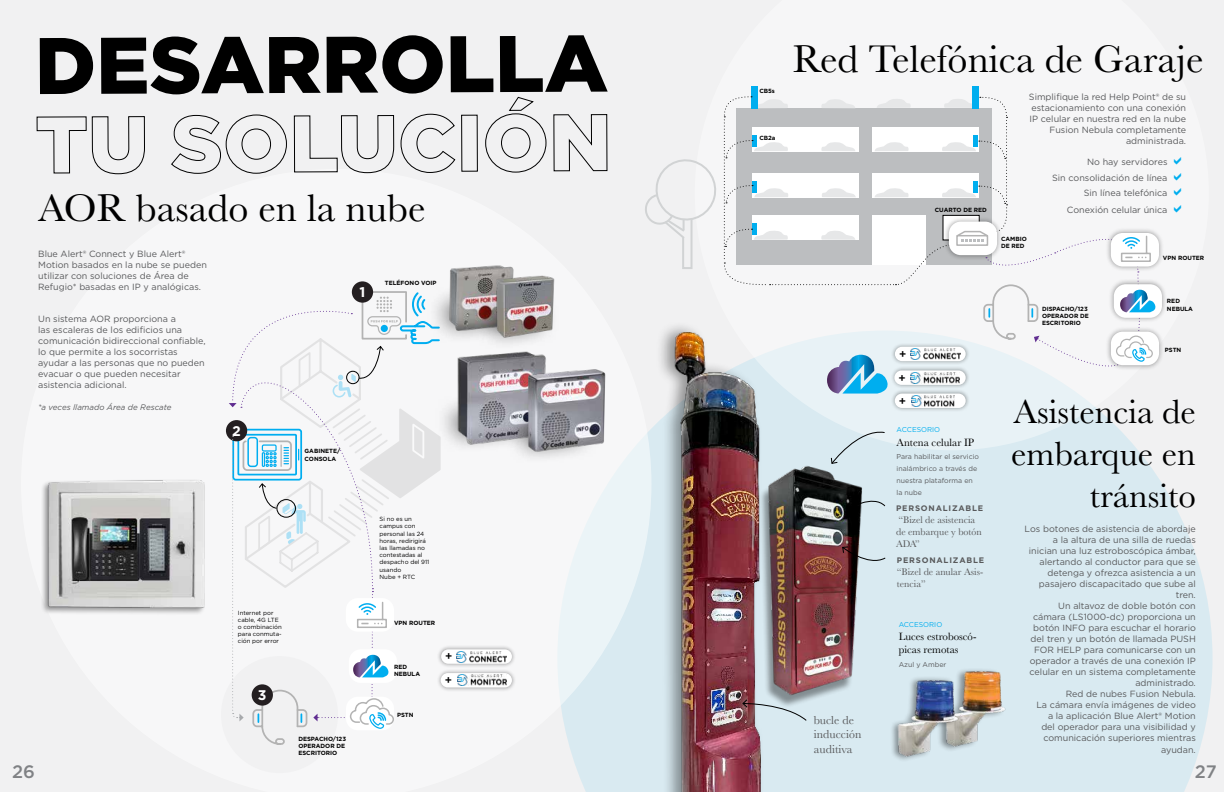
<style>
.page{position:relative;width:1224px;height:792px;background:#f1f1f2}
.page>*{position:absolute;margin:0;border:0;box-sizing:border-box;transform-origin:0 0}
.t1{font:900 80px/78.9px "Gotham";letter-spacing:-.005em;color:#000}
.t2{font:40px "Baskerville";color:#000}
.t3{font:35px/42px "Baskerville";color:#000;text-align:right}
.t4{font:500 18px "Gotham";color:#808285}
.t5{font:700 14px "Gotham";color:#fff}
.t6{font:12px/14.4px "Baskerville";color:#58595b}
.t7{font:500 11.5px "Gotham";color:#000}
.t8{font:11px/13.2px "Baskerville";color:#000}
.t9{font:10px/12px "Baskerville";color:#58595b}
.t10{font:9px/11px "Gotham";color:#58595b;text-align:right}
.t11{font:700 8px "Gotham";letter-spacing:.1em;color:#58595b}
.t12{font:italic 8px "Gotham";color:#58595b}
.t13{font:7px/12px "Gotham";color:#58595b}
.t14{font:7px "Gotham";color:#00aeef}
.t15{font:700 6px/7.2px "Gotham";color:#000}
.t16{font:6px/7.2px "Gotham";color:#000}
</style>
<div class="page">
<div style="left:651px;top:425px;width:562px;height:367px;background:#d9eaf1"></div>
<svg style="left:226px;top:283px;width:425px;height:509px"></svg>
<div style="left:221px;top:656px;width:117px;height:117px;background:#f1f1f2;border-radius:50%"></div>
<div style="left:226px;top:420px;width:21px;height:21px;background:#241f21;border-radius:50%"></div>
<div style="left:352px;top:281px;width:21px;height:22px;background:#241f21;border-radius:50%"></div>
<svg style="left:229px;top:290px;width:212px;height:456px"></svg>
<div style="left:277px;top:499px;width:19px;height:18px;border:1px solid #000;border-radius:50%"></div>
<div style="left:427px;top:286px;width:94px;height:58px;background:#000;opacity:.75"></div>
<img style="left:441px;top:265px;width:73px;height:73px">
<div style="left:472px;top:292px;width:88px;height:59px;background:#000;opacity:.75"></div>
<svg style="left:453px;top:309px;width:40px;height:26px"></svg>
<img style="left:493px;top:274px;width:64px;height:64px">
<div style="left:436px;top:395px;width:103px;height:58px;background:#000;opacity:.75"></div>
<img style="left:450px;top:346px;width:102px;height:104px">
<div style="left:504px;top:405px;width:96px;height:59px;background:#000;opacity:.75"></div>
<svg style="left:462px;top:418px;width:59px;height:30px"></svg>
<img style="left:521px;top:365px;width:91px;height:89px">
<svg style="left:751px;top:86px;width:458px;height:364px"></svg>
<img style="left:657px;top:408px;width:122px;height:384px">
<svg style="left:742px;top:706px;width:66px;height:16px"></svg>
<div style="left:937px;top:667px;width:68px;height:85px;background:#000;opacity:.4"></div>
<img style="left:945px;top:671px;width:60px;height:76px">
<div style="left:889px;top:676px;width:69px;height:86px;background:#000;opacity:.4"></div>
<img style="left:898px;top:679px;width:61px;height:78px">
<img style="left:742px;top:455px;width:141px;height:251px">
<svg style="left:846px;top:494px;width:40px;height:17px"></svg>
<svg style="left:842px;top:546px;width:45px;height:21px"></svg>
<svg style="left:830px;top:428px;width:56px;height:37px;background:#d3e2e9"></svg>
<div style="left:891px;top:389px;width:79px;height:24px;background:#000;opacity:.4"></div>
<div style="left:436px;top:669px;width:80px;height:23px;background:#000;opacity:.4"></div>
<div style="left:441px;top:673px;width:71px;height:14px;background:#fff;border-radius:7px"></div>
<img style="left:457px;top:675px;width:49px;height:11px">
<div style="left:437px;top:645px;width:79px;height:23px;background:#000;opacity:.4"></div>
<div style="left:441px;top:649px;width:71px;height:15px;background:#fff;border-radius:7px"></div>
<img style="left:457px;top:651px;width:50px;height:11px">
<div style="left:752px;top:86px;width:6px;height:23px;background:#00aeef"></div>
<div style="left:973px;top:86px;width:6px;height:23px;background:#00aeef"></div>
<div style="left:1108px;top:279px;width:59px;height:44px;background:#000;opacity:.4"></div>
<div style="left:1114px;top:284px;width:48px;height:34px;background:#fff;border-radius:12px"></div>
<div style="left:1105px;top:227px;width:59px;height:45px;background:#000;opacity:.4"></div>
<div style="left:1111px;top:233px;width:48px;height:34px;background:#fff;border-radius:12px"></div>
<div style="left:1105px;top:326px;width:59px;height:45px;background:#000;opacity:.4"></div>
<div style="left:1111px;top:332px;width:48px;height:33px;background:#fff;border-radius:12px"></div>
<svg style="left:644px;top:96px;width:513px;height:312px"></svg>
<div style="left:40px;top:479px;width:165px;height:136px;background:#000;opacity:.4"></div>
<img style="left:45px;top:479px;width:160px;height:136px">
<svg style="left:1174px;top:157px;width:7px;height:8px"></svg>
<svg style="left:1174px;top:173px;width:7px;height:7px"></svg>
<svg style="left:1174px;top:188px;width:7px;height:8px"></svg>
<svg style="left:1174px;top:205px;width:7px;height:7px"></svg>
<h1 class="t1" style="left:35px;top:24px;width:579px">DESARROLLA<br>TU SOLUCIÓN</h1>
<h2 class="t2" style="left:38px;top:182px;width:389px">AOR basado en la nube</h2>
<p class="t10" style="left:38px;top:248px;width:170px;text-align:left">Blue Alert® Connect y Blue Alert® Motion basados en la nube se pueden utilizar con soluciones de Área de Refugio* basadas en IP y analógicas.</p>
<p class="t10" style="left:38px;top:313px;width:169px;text-align:left">Un sistema AOR proporciona a<br>las escaleras de los edificios una comunicación bidireccional confiable, lo que permite a los socorristas ayudar a las personas que no pueden evacuar o que pueden necesitar asistencia adicional.</p>
<p class="t12" style="left:38px;top:402px;width:135px">*a veces llamado Área de Rescate</p>
<h3 class="t5" style="left:360px;top:283px;width:7px">1</h3>
<p class="t15" style="left:385px;top:279px;width:53px">TELÉFONO VOIP</p>
<h3 class="t5" style="left:232px;top:421px;width:10px">2</h3>
<p class="t15" style="left:305px;top:448px;width:37px">GABINETE/<br>CONSOLA</p>
<p class="t16" style="left:380px;top:515px;width:51px">Si no es un campus con personal las 24 horas, redirigirá las llamadas no contestadas al despacho del 911 usando<br>Nube + RTC</p>
<p class="t16" style="left:238px;top:609px;width:45px">Internet por cable, 4G LTE o combinación para conmuta&shy;ción por error</p>
<p class="t15" style="left:394px;top:619px;width:43px">VPN ROUTER</p>
<p class="t15" style="left:394px;top:663px;width:28px">RED<br>NEBULA</p>
<p class="t15" style="left:397px;top:711px;width:18px">PSTN</p>
<h3 class="t5" style="left:258px;top:686px;width:10px">3</h3>
<p class="t15" style="left:298px;top:735px;width:49px">DESPACHO/123<br>OPERADOR DE<br>ESCRITORIO</p>
<p class="t7" style="left:445px;top:649px;width:9px">+</p>
<p class="t7" style="left:445px;top:673px;width:9px">+</p>
<p class="t15" style="left:759px;top:87px;width:17px">CB5s</p>
<p class="t15" style="left:759px;top:134px;width:18px">CB2a</p>
<h2 class="t2" style="left:793px;top:34px;width:412px">Red Telefónica de Garaje</h2>
<h3 class="t6" style="left:814px;top:713px;width:49px">bucle de inducción auditiva</h3>
<p class="t15" style="left:935px;top:206px;width:54px">CUARTO DE RED</p>
<p class="t7" style="left:899px;top:346px;width:9px">+</p>
<p class="t7" style="left:899px;top:370px;width:9px">+</p>
<p class="t7" style="left:899px;top:393px;width:9px">+</p>
<p class="t14" style="left:897px;top:425px;width:45px">ACCESORIO</p>
<p class="t8" style="left:897px;top:436px;width:79px">Antena celular IP</p>
<p class="t13" style="left:897px;top:451px;width:84px">Para habilitar el servicio inalámbrico a través de nuestra plataforma en la nube</p>
<p class="t11" style="left:896px;top:502px;width:89px">PERSONALIZABLE</p>
<p class="t9" style="left:896px;top:513px;width:87px">“Bizel de asistencia de embarque y botón<br>ADA”</p>
<p class="t11" style="left:897px;top:555px;width:89px">PERSONALIZABLE</p>
<p class="t9" style="left:897px;top:566px;width:88px">“Bizel de anular Asis&shy;tencia”</p>
<p class="t14" style="left:899px;top:620px;width:45px">ACCESORIO</p>
<p class="t8" style="left:899px;top:630px;width:79px">Luces estroboscó&shy;picas remotas</p>
<p class="t13" style="left:899px;top:658px;width:49px">Azul y Amber</p>
<p class="t10" style="left:1029px;top:91px;width:159px">Simplifique la red Help Point® de su estacionamiento con una conexión<br>IP celular en nuestra red en la nube<br>Fusion Nebula completamente administrada.</p>
<p class="t10" style="left:1052px;top:154px;width:117px;line-height:15.5px">No hay servidores<br>Sin consolidación de línea<br>Sin línea telefónica</p>
<p class="t10" style="left:1067px;top:204px;width:102px">Conexión celular única</p>
<p class="t15" style="left:1001px;top:235px;width:27px">CAMBIO<br>DE RED</p>
<p class="t15" style="left:1042px;top:305px;width:48px">DISPACHO/123<br>OPERADOR DE<br>ESCRITORIO</p>
<p class="t15" style="left:1163px;top:254px;width:43px">VPN ROUTER</p>
<p class="t15" style="left:1167px;top:298px;width:28px">RED<br>NEBULA</p>
<p class="t15" style="left:1165px;top:346px;width:18px">PSTN</p>
<h3 class="t3" style="left:1011px;top:392px;width:186px">Asistencia de embarque en tránsito</h3>
<p class="t10" style="left:1025px;top:523px;width:173px">Los botones de asistencia de abordaje a la altura de una silla de ruedas inician una luz estroboscópica ámbar, alertando al conductor para que se detenga y ofrezca asistencia a un pasajero discapacitado que sube al tren.<br>Un altavoz de doble botón con cámara (LS1000-dc) proporciona un botón INFO para escuchar el horario del tren y un botón de llamada PUSH<br>FOR HELP para comunicarse con un operador a través de una conexión IP celular en un sistema completamente administrado.<br>Red de nubes Fusion Nebula.<br>La cámara envía imágenes de video<br>a la aplicación Blue Alert® Motion<br>del operador para una visibilidad y comunicación superiores mientras</p>
<p class="t10" style="left:1161px;top:744px;width:36px">ayudan.</p>
<h3 class="t4" style="left:12px;top:760px;width:24px">26</h3>
<h3 class="t4" style="left:1195px;top:760px;width:23px">27</h3>
</div>
